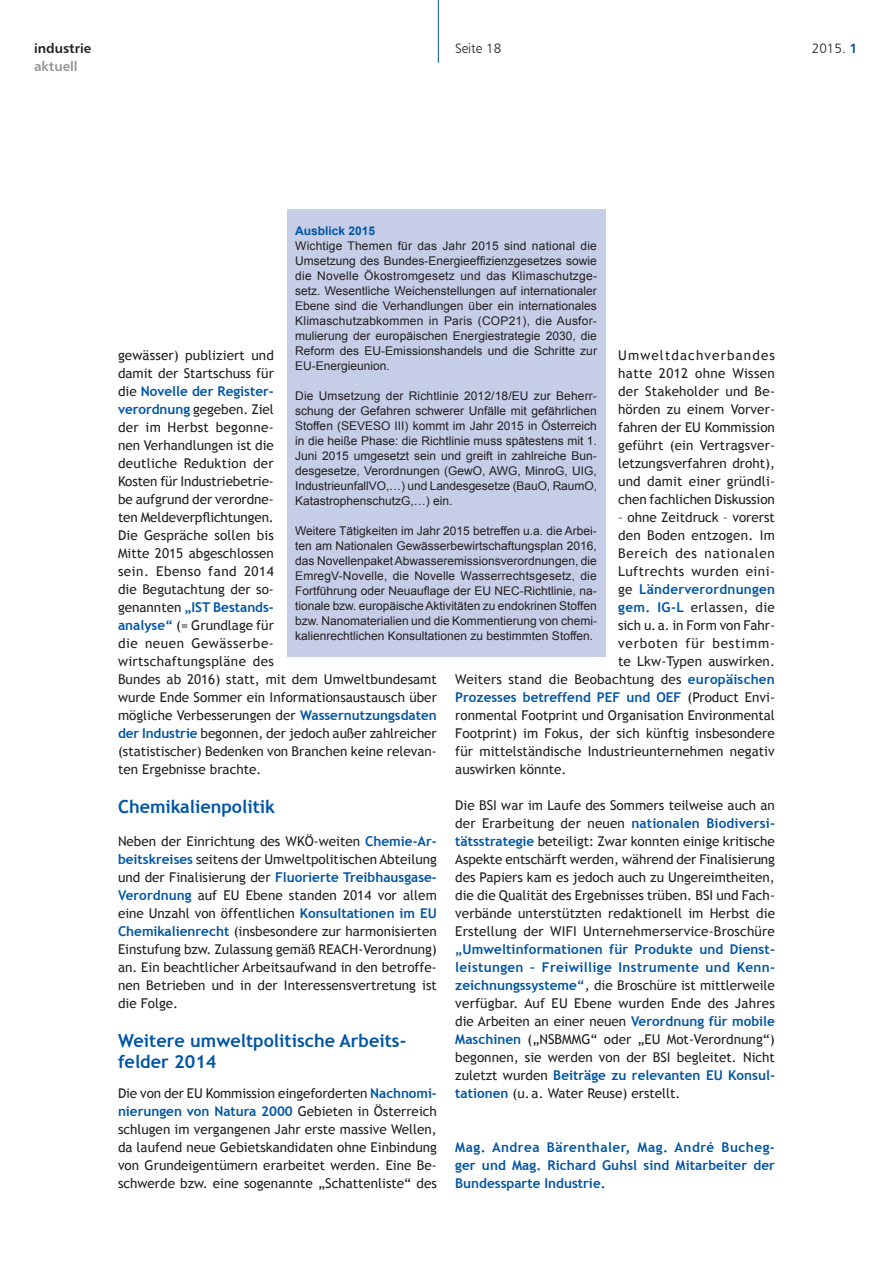
<style>
.page{position:relative;width:893px;height:1263px;background:#fff}
.page>*{position:absolute;margin:0;border:0;box-sizing:border-box;transform-origin:0 0}
.t1{font:700 18px/21px "Trebuchet MS";color:#0155a5}
.t2{font:13.5px/18px "Trebuchet MS";color:#231f20;text-align:justify}
.t3{font:700 13.5px/18px "Trebuchet MS";color:#0155a5;text-align:justify}
.t4{font:13.5px "Trebuchet MS";letter-spacing:.035em;color:#231f20}
.t5{font:13.5px "Trebuchet MS";letter-spacing:.05em;color:#231f20}
.t6{font:13.5px "Trebuchet MS";letter-spacing:.03em;color:#231f20}
.t7{font:13.5px "Trebuchet MS";letter-spacing:.06em;color:#231f20}
.t8{font:13.5px "Humanist 777 BT Light B";color:#231f20}
.t9{font:13.5px "Humanist 777 BT Bold B";color:#231f20}
.t10{font:13.5px "Humanist 777 BT Bold B";color:#939598}
.t11{font:12px/15px "Arial";color:#231f20;text-align:justify}
.t12{font:700 12px "Arial";color:#0155a5}
.s1{font-family:"Humanist 777 BT Bold B";color:#0155a5}
.s2{font-weight:700;color:#0155a5}
.s3{font-weight:400;color:#231f20}
</style>
<div class="page">
<hr style="left:438px;top:0;width:1px;height:63px;background:#0155a5">
<div style="left:287px;top:209px;width:318px;height:448px;background:#c6cde7"></div>
<p class="t9" style="left:34px;top:40px;width:59px">industrie</p>
<p class="t8" style="left:455px;top:40px;width:48px">Seite 18</p>
<p class="t8" style="left:812px;top:40px;width:47px">2015. <span class="s1">1</span></p>
<p class="t10" style="left:34px;top:58px;width:45px">aktuell</p>
<p class="t12" style="left:295px;top:223px;width:82px">Ausblick 2015</p>
<p class="t11" style="left:295px;top:238px;width:303px">Wichtige Themen für das Jahr 2015 sind national die Umsetzung des Bundes-Energieeffizienzgesetzes sowie die Novelle Ökostromgesetz und das Klimaschutzge&shy;setz. Wesentliche Weichenstellungen auf internationaler Ebene sind die Verhandlungen über ein internationales Klimaschutzabkommen in Paris (COP21), die Ausfor&shy;mulierung der europäischen Energiestrategie 2030, die Reform des EU-Emissionshandels und die Schritte zur EU-Energieunion.</p>
<p class="t11" style="left:295px;top:388px;width:303px">Die Umsetzung der Richtlinie 2012/18/EU zur Beherr&shy;schung der Gefahren schwerer Unfälle mit gefährlichen Stoffen (SEVESO III) kommt im Jahr 2015 in Österreich in die heiße Phase: die Richtlinie muss spätestens mit 1.<br>Juni 2015 umgesetzt sein und greift in zahlreiche Bun&shy;desgesetze, Verordnungen (GewO, AWG, MinroG, UIG, IndustrieunfallVO,…) und Landesgesetze (BauO, RaumO, KatastrophenschutzG,…) ein.</p>
<p class="t11" style="left:295px;top:523px;width:303px">Weitere Tätigkeiten im Jahr 2015 betreffen u.a. die Arbei&shy;ten am Nationalen Gewässerbewirtschaftungsplan 2016, das Novellenpaket Abwasseremissionsverordnungen, die EmregV-Novelle, die Novelle Wasserrechtsgesetz, die Fortführung oder Neuauflage der EU NEC-Richtlinie, na&shy;tionale bzw. europäische Aktivitäten zu endokrinen Stoffen bzw. Nanomaterialien und die Kommentierung von chemi&shy;kalienrechtlichen Konsultationen zu bestimmten Stoffen.</p>
<p class="t2" style="left:118px;top:346px;width:320px;text-align:left">gewässer) publiziert und<br>damit der Startschuss für<br>die <span class="s2">Novelle der Register-<br>verordnung</span> gegeben. Ziel<br>der im Herbst begonne-<br>nen Verhandlungen ist die<br>deutliche Reduktion der<br>Kosten für Industriebetrie-<br>be aufgrund der verordne-<br>ten Meldeverpflichtungen.<br>Die Gespräche sollen bis<br>Mitte 2015 abgeschlossen<br>sein. Ebenso fand 2014<br>die Begutachtung der so-<br>genannten <span class="s2">„IST Bestands-<br>analyse“</span> (= Grundlage für<br>die neuen Gewässerbe-<br>wirtschaftungspläne des<br>Bundes ab 2016) statt, mit dem Umweltbundesamt wurde Ende Sommer ein Informationsaustausch über mögliche Verbesserungen der <span class="s2">Wassernutzungsdaten der Industrie</span> begonnen, der jedoch außer zahlreicher (statistischer) Bedenken von Branchen keine relevan&shy;ten Ergebnisse brachte.</p>
<h1 class="t1" style="left:118px;top:796px;width:159px">Chemikalienpolitik</h1>
<p class="t2" style="left:118px;top:832px;width:320px">Neben der Einrichtung des WKÖ-weiten <span class="s2">Chemie-Ar&shy;beitskreises</span> seitens der Umweltpolitischen Abteilung und der Finalisierung der <span class="s2">Fluorierte Treibhausgase-Verordnung</span> auf EU Ebene standen 2014 vor allem eine Unzahl von öffentlichen <span class="s2">Konsultationen im EU Chemikalienrecht</span> (insbesondere zur harmonisierten Einstufung bzw. Zulassung gemäß REACH-Verordnung) an. Ein beachtlicher Arbeitsaufwand in den betroffe&shy;nen Betrieben und in der Interessensvertretung ist die Folge.</p>
<h1 class="t1" style="left:118px;top:1030px;width:290px">Weitere umweltpolitische Arbeits&shy;felder 2014</h1>
<p class="t2" style="left:118px;top:1084px;width:320px">Die von der EU Kommission eingeforderten <span class="s2">Nachnomi&shy;nierungen von Natura 2000</span> Gebieten in Österreich schlugen im vergangenen Jahr erste massive Wellen, da laufend neue Gebietskandidaten ohne Einbindung von Grundeigentümern erarbeitet werden. Eine Be&shy;schwerde bzw. eine sogenannte „Schattenliste“ des</p>
<p class="t2" style="left:618px;top:346px;width:158px">Umweltdachverbandes hatte 2012 ohne Wissen der Stakeholder und Be&shy;hörden zu einem Vorver&shy;fahren der EU Kommission geführt (ein Vertragsver&shy;letzungsverfahren droht), und damit einer gründli&shy;chen fachlichen Diskussion</p>
<p class="t2" style="left:618px;top:508px;width:158px">– ohne Zeitdruck – vorerst</p>
<p class="t2" style="left:618px;top:526px;width:158px">den Boden entzogen. Im</p>
<p class="t5" style="left:618px;top:545px;width:158px">Bereich des nationalen</p>
<p class="t4" style="left:618px;top:563px;width:158px">Luftrechts wurden eini-</p>
<p class="t3" style="left:618px;top:580px;width:158px"><span class="s3">ge</span> Länderverordnungen</p>
<p class="t6" style="left:618px;top:599px;width:158px"><span class="s2">gem. IG-L</span> erlassen, die</p>
<p class="t2" style="left:618px;top:616px;width:158px">sich u.a. in Form von Fahr-</p>
<p class="t7" style="left:618px;top:635px;width:158px">verboten für bestimm-</p>
<p class="t2" style="left:618px;top:652px;width:158px">te Lkw-Typen auswirken.</p>
<p class="t2" style="left:455px;top:670px;width:321px">Weiters stand die Beobachtung des <span class="s2">europäischen</span></p>
<p class="t3" style="left:455px;top:688px;width:321px">Prozesses betreffend PEF und OEF <span class="s3">(Product Envi-</span></p>
<p class="t2" style="left:455px;top:706px;width:321px">ronmental Footprint und Organisation Environmental</p>
<p class="t2" style="left:455px;top:724px;width:321px">Footprint) im Fokus, der sich künftig insbesondere</p>
<p class="t2" style="left:455px;top:742px;width:321px">für mittelständische Industrieunternehmen negativ</p>
<p class="t2" style="left:455px;top:760px;width:113px">auswirken könnte.</p>
<p class="t2" style="left:455px;top:796px;width:321px">Die BSI war im Laufe des Sommers teilweise auch an der Erarbeitung der neuen <span class="s2">nationalen Biodiversi&shy;tätsstrategie</span> beteiligt: Zwar konnten einige kritische Aspekte entschärft werden, während der Finalisierung des Papiers kam es jedoch auch zu Ungereimtheiten, die die Qualität des Ergebnisses trüben. BSI und Fach&shy;verbände unterstützten redaktionell im Herbst die Erstellung der WIFI Unternehmerservice-Broschüre</p>
<p class="t2" style="left:455px;top:940px;width:321px"><span class="s2">„Umweltinformationen für Produkte und Dienst&shy;leistungen – Freiwillige Instrumente und Kenn&shy;zeichnungssysteme“</span>, die Broschüre ist mittlerweile verfügbar. Auf EU Ebene wurden Ende des Jahres die Arbeiten an einer neuen <span class="s2">Verordnung für mobile Maschinen</span> („NSBMMG“ oder „EU Mot-Verordnung“) begonnen, sie werden von der BSI begleitet. Nicht zuletzt wurden <span class="s2">Beiträge zu relevanten EU Konsul&shy;tationen</span> (u.a. Water Reuse) erstellt.</p>
<p class="t3" style="left:455px;top:1138px;width:321px">Mag. Andrea Bärenthaler, Mag. André Bucheg&shy;ger und Mag. Richard Guhsl sind Mitarbeiter der Bundessparte Industrie.</p>
</div>
